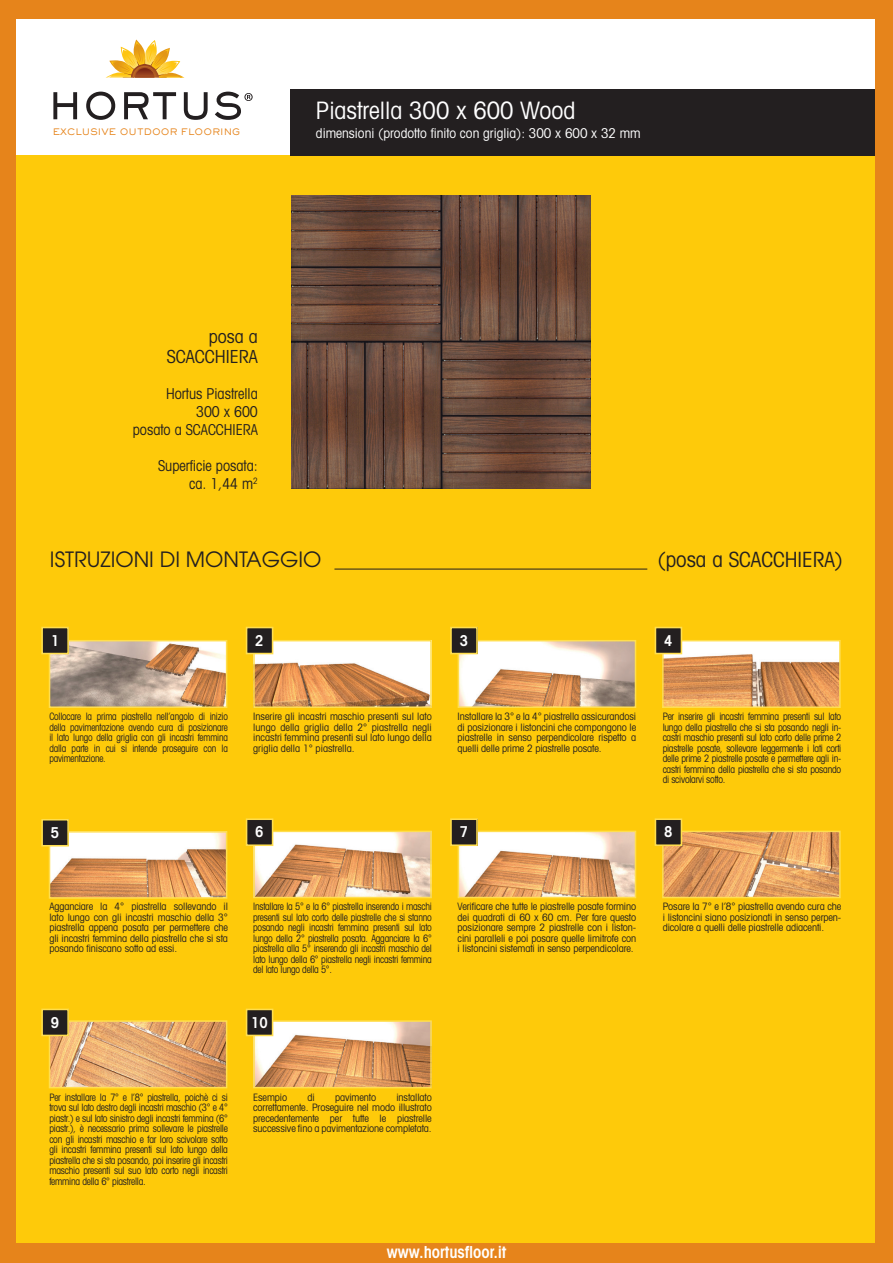
<style>
.page{position:relative;width:893px;height:1263px;background:#e6841b}
.page>*{position:absolute;margin:0;border:0;box-sizing:border-box;transform-origin:0 0}
.t1{font:condensed 24px "Avant Garde";color:#fff}
.t2{font:21px "Avant Garde";color:#231f20}
.t3{font:condensed 21px "Avant Garde";color:#231f20}
.t4{font:condensed 18px "Avant Garde";color:#231f20}
.titolo_su_banda_grig{font:600 condensed 16.5px "Avant Garde";color:#fff}
.t5{font:condensed 15px "Avant Garde";color:#231f20;scale:.95 1}
.t6{font:600 condensed 15px "Avant Garde";color:#fff}
.t7{font:condensed 13.5px "Avant Garde";color:#fff}
.t8{font:condensed 10.2px/10.5px "Avant Garde";letter-spacing:-.01em;color:#231f20;text-align:justify}
.t9{font:condensed 10.2px/10.5px "Avant Garde";letter-spacing:-.01em;color:#231f20;text-align:justify;scale:.92 1}
.t10{font:condensed 10.2px/10.5px "Avant Garde";letter-spacing:-.01em;color:#231f20;text-align:justify;scale:.91 1}
.t11{font:condensed 10.2px/10.5px "Avant Garde";letter-spacing:-.01em;color:#231f20;text-align:justify;scale:.89 1}
.t12{font:500 8.7px "AT Sackers Gothic";letter-spacing:.01em;color:#e6841b}
</style>
<div class="page">
<div style="left:16px;top:20px;width:859px;height:1222px;background:#feca0a"></div>
<div style="left:16px;top:20px;width:859px;height:135px;background:#fff"></div>
<svg style="left:53px;top:92px;width:200px;height:28px"></svg>
<svg style="left:106px;top:40px;width:78px;height:38px"></svg>
<div style="left:290px;top:89px;width:585px;height:66px;background:#231f20"></div>
<img style="left:291px;top:195px;width:300px;height:294px">
<hr style="left:334px;top:569px;width:313px;height:1px;background:#231f20">
<img style="left:256px;top:1023px;width:173px;height:62px">
<div style="left:253px;top:1020px;width:179px;height:68px;border:2px solid #ffde4e"></div>
<div style="left:247px;top:1009px;width:26px;height:26px;background:#231f20"></div>
<div style="left:246px;top:1009px;width:27px;height:27px;border:2px solid #ffde4e"></div>
<img style="left:52px;top:1023px;width:172px;height:62px">
<div style="left:49px;top:1020px;width:178px;height:68px;border:2px solid #ffde4e"></div>
<div style="left:42px;top:1009px;width:26px;height:26px;background:#231f20"></div>
<div style="left:41px;top:1009px;width:28px;height:27px;border:2px solid #ffde4e"></div>
<img style="left:256px;top:643px;width:173px;height:62px">
<div style="left:253px;top:640px;width:179px;height:68px;border:2px solid #ffde4e"></div>
<div style="left:247px;top:627px;width:26px;height:26px;background:#231f20"></div>
<div style="left:246px;top:627px;width:27px;height:27px;border:2px solid #ffde4e"></div>
<img style="left:52px;top:643px;width:172px;height:62px">
<div style="left:49px;top:640px;width:178px;height:68px;border:2px solid #ffde4e"></div>
<div style="left:42px;top:627px;width:26px;height:26px;background:#231f20"></div>
<div style="left:41px;top:627px;width:28px;height:27px;border:2px solid #ffde4e"></div>
<img style="left:461px;top:643px;width:172px;height:62px">
<div style="left:458px;top:640px;width:178px;height:68px;border:2px solid #ffde4e"></div>
<div style="left:451px;top:627px;width:26px;height:26px;background:#231f20"></div>
<div style="left:450px;top:627px;width:28px;height:27px;border:2px solid #ffde4e"></div>
<img style="left:665px;top:643px;width:173px;height:62px">
<div style="left:662px;top:640px;width:179px;height:68px;border:2px solid #ffde4e"></div>
<div style="left:655px;top:627px;width:26px;height:26px;background:#231f20"></div>
<div style="left:655px;top:627px;width:27px;height:27px;border:2px solid #ffde4e"></div>
<img style="left:256px;top:834px;width:173px;height:61px">
<div style="left:253px;top:831px;width:179px;height:67px;border:2px solid #ffde4e"></div>
<div style="left:247px;top:819px;width:26px;height:26px;background:#231f20"></div>
<div style="left:246px;top:818px;width:27px;height:28px;border:2px solid #ffde4e"></div>
<img style="left:52px;top:834px;width:172px;height:62px">
<div style="left:49px;top:831px;width:178px;height:68px;border:2px solid #ffde4e"></div>
<div style="left:42px;top:820px;width:26px;height:26px;background:#231f20"></div>
<div style="left:41px;top:819px;width:28px;height:27px;border:2px solid #ffde4e"></div>
<img style="left:461px;top:834px;width:172px;height:61px">
<div style="left:458px;top:831px;width:178px;height:67px;border:2px solid #ffde4e"></div>
<div style="left:451px;top:819px;width:26px;height:26px;background:#231f20"></div>
<div style="left:450px;top:818px;width:28px;height:28px;border:2px solid #ffde4e"></div>
<img style="left:665px;top:834px;width:173px;height:61px">
<div style="left:662px;top:831px;width:179px;height:67px;border:2px solid #ffde4e"></div>
<div style="left:655px;top:819px;width:26px;height:26px;background:#231f20"></div>
<div style="left:655px;top:818px;width:27px;height:28px;border:2px solid #ffde4e"></div>
<p class="t12" style="left:53px;top:126px;width:189px">EXCLUSIVE OUTDOOR FLOORING</p>
<p class="t1" style="left:316px;top:95px;width:261px">Piastrella 300 x 600 Wood</p>
<p class="t7" style="left:316px;top:125px;width:326px">dimensioni (prodotto finito con griglia): 300 x 600 x 32 mm</p>
<p class="t4" style="left:209px;top:326px;width:50px">posa a</p>
<p class="t4" style="left:167px;top:345px;width:93px">SCACCHIERA</p>
<p class="t5" style="left:166px;top:384px;width:98px">Hortus Piastrella</p>
<p class="t5" style="left:196px;top:402px;width:67px">300 x 600</p>
<p class="t5" style="left:133px;top:420px;width:133px">posato a SCACCHIERA</p>
<p class="t5" style="left:158px;top:456px;width:106px">Superficie posata:</p>
<p class="t5" style="left:189px;top:474px;width:74px">ca. 1,44 m<sup>2</sup></p>
<p class="t2" style="left:50px;top:546px;width:273px">ISTRUZIONI DI MONTAGGIO</p>
<p class="t3" style="left:657px;top:547px;width:187px">(posa a SCACCHIERA)</p>
<h3 class="t6" style="left:51px;top:631px;width:10px">1</h3>
<p class="t6" style="left:255px;top:631px;width:10px">2</p>
<p class="t6" style="left:460px;top:631px;width:10px">3</p>
<p class="t6" style="left:664px;top:631px;width:10px">4</p>
<p class="t11" style="left:49px;top:711px;width:202px">Collocare la prima piastrella nell’angolo di inizio della pavimentazione avendo cura di posizionare il lato lungo della griglia con gli incastri femmina dalla parte in cui si intende proseguire con la pavimentazione.</p>
<p class="t8" style="left:253px;top:711px;width:180px">Inserire gli incastri maschio presenti sul lato lungo della griglia della 2° piastrella negli incastri femmina presenti sul lato lungo della griglia della 1° piastrella.</p>
<p class="t8" style="left:458px;top:711px;width:180px">Installare la 3° e la 4° piastrella assicurandosi di posizionare i listoncini che compongono le piastrelle in senso perpendicolare rispetto a quelli delle prime 2 piastrelle posate.</p>
<p class="t9" style="left:663px;top:711px;width:196px">Per inserire gli incastri femmina presenti sul lato lungo della piastrella che si sta posando negli in&shy;castri maschio presenti sul lato corto delle prime 2 piastrelle posate, sollevare leggermente i lati corti delle prime 2 piastrelle posate e permettere agli in&shy;castri femmina della piastrella che si sta posando di scivolarvi sotto.</p>
<p class="t6" style="left:51px;top:823px;width:10px">5</p>
<p class="t6" style="left:255px;top:823px;width:10px">6</p>
<p class="t6" style="left:460px;top:823px;width:10px">7</p>
<p class="t6" style="left:664px;top:823px;width:10px">8</p>
<p class="t8" style="left:49px;top:901px;width:180px">Agganciare la 4° piastrella sollevando il lato lungo con gli incastri maschio della 3° piastrella appena posata per permettere che gli incastri femmina della piastrella che si sta posando finiscano sotto ad essi.</p>
<p class="t10" style="left:253px;top:901px;width:198px">Installare la 5° e la 6° piastrella inserendo i maschi presenti sul lato corto delle piastrelle che si stanno posando negli incastri femmina presenti sul lato lungo della 2° piastrella posata. Agganciare la 6° piastrella alla 5° inserendo gli incastri maschio del lato lungo della 6° piastrella negli incastri femmina del lato lungo della 5°.</p>
<p class="t8" style="left:458px;top:901px;width:180px">Verificare che tutte le piastrelle posate formino dei quadrati di 60 x 60 cm. Per fare questo posizionare sempre 2 piastrelle con i liston&shy;cini paralleli e poi posare quelle limitrofe con i listoncini sistemati in senso perpendicolare.</p>
<p class="t8" style="left:663px;top:901px;width:180px">Posare la 7° e l’8° piastrella avendo cura che i listoncini siano posizionati in senso perpen&shy;dicolare a quelli delle piastrelle adiacenti.</p>
<p class="t6" style="left:51px;top:1013px;width:10px">9</p>
<p class="t6" style="left:251px;top:1013px;width:18px">10</p>
<p class="t9" style="left:49px;top:1091px;width:196px">Per installare la 7° e l’8° piastrella, poichè ci si trova sul lato destro degli incastri maschio (3° e 4° piastr.) e sul lato sinistro degli incastri femmina (6° piastr.), è necessario prima sollevare le piastrelle con gli incastri maschio e far loro scivolare sotto gli incastri femmina presenti sul lato lungo della piastrella che si sta posando, poi inserire gli incastri maschio presenti sul suo lato corto negli incastri femmina della 6° piastrella.</p>
<p class="t8" style="left:253px;top:1091px;width:35px">Esempio</p>
<p class="t8" style="left:307px;top:1091px;width:9px">di</p>
<p class="t8" style="left:335px;top:1091px;width:43px">pavimento</p>
<p class="t8" style="left:253px;top:1091px;width:180px;text-indent:143px">installato correttamente. Proseguire nel modo illustrato precedentemente per tutte le piastrelle successive fino a pavimentazione completata.</p>
<p class="titolo_su_banda_grig" style="left:387px;top:1242px;width:121px">www.hortusfloor.it</p>
</div>
